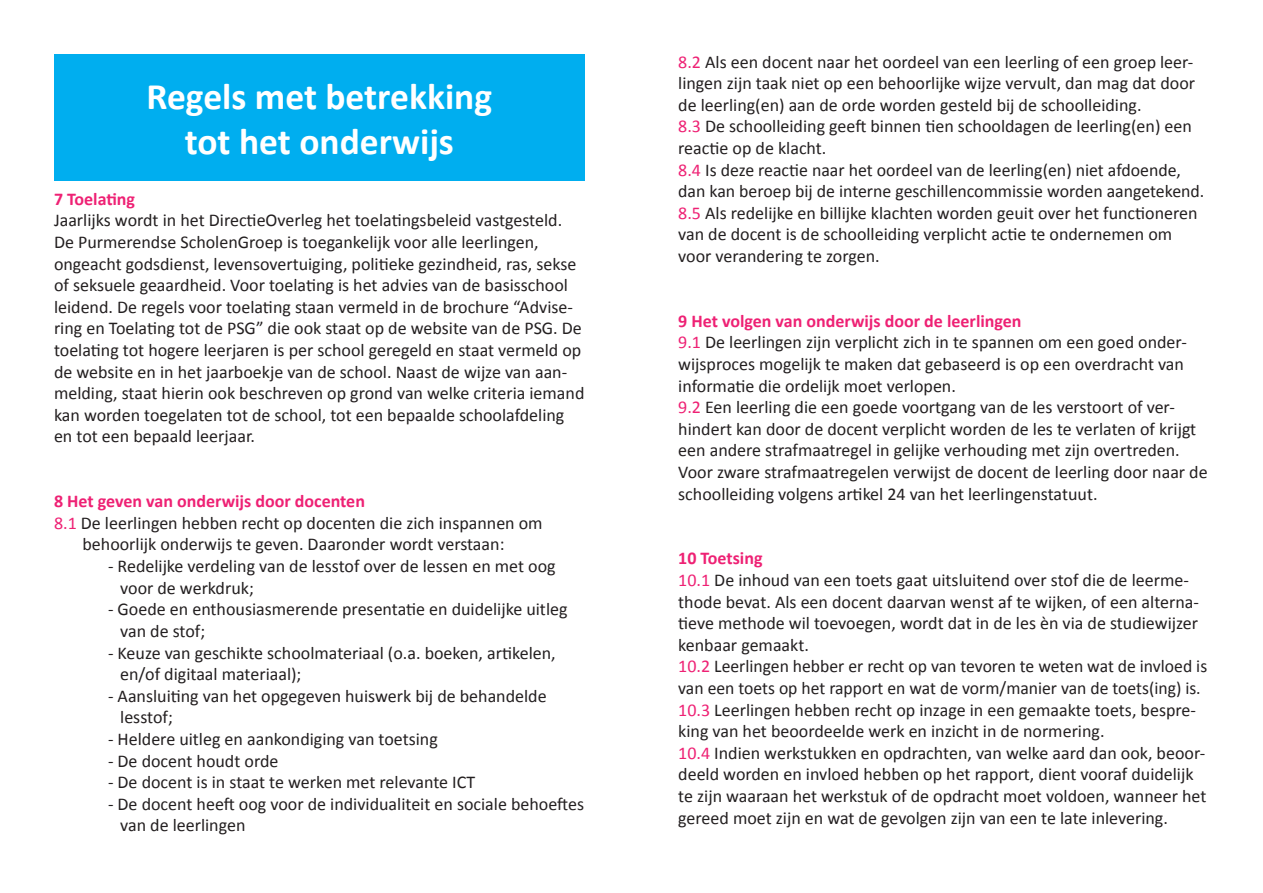
<style>
.page{position:relative;width:1263px;height:893px;background:#fff}
.page>*{position:absolute;margin:0;border:0;box-sizing:border-box;transform-origin:0 0}
.t1{font:700 37.5px "Calibri";color:#fff}
.t2{font:18px/21.6px "Calibri";color:#231f20}
.t3{font:700 18px "Calibri";color:#ee2174}
.s1{color:#ee2174}
</style>
<div class="page">
<div style="left:54px;top:54px;width:531px;height:127px;background:#00aeef"></div>
<p class="t1" style="left:147px;top:70px;width:347px">Regels met betrekking</p>
<p class="t1" style="left:185px;top:115px;width:271px">tot het onderwijs</p>
<p class="t3" style="left:54px;top:186px;width:83px">7 Toelating</p>
<p class="t2" style="left:54px;top:209px;width:532px">Jaarlijks wordt in het DirectieOverleg het toelatingsbeleid vastgesteld.<br>De Purmerendse ScholenGroep is toegankelijk voor alle leerlingen, ongeacht godsdienst, levensovertuiging, politieke gezindheid, ras, sekse of seksuele geaardheid. Voor toelating is het advies van de basisschool leidend. De regels voor toelating staan vermeld in de brochure “Advise&shy;ring en Toelating tot de PSG” die ook staat op de website van de PSG. De toelating tot hogere leerjaren is per school geregeld en staat vermeld op de website en in het jaarboekje van de school. Naast de wijze van aan&shy;melding, staat hierin ook beschreven op grond van welke criteria iemand kan worden toegelaten tot de school, tot een bepaalde schoolafdeling en tot een bepaald leerjaar.</p>
<p class="t3" style="left:54px;top:489px;width:313px">8 Het geven van onderwijs door docenten</p>
<p class="t2" style="left:54px;top:512px;width:490px"><span class="s1">8.1</span> De leerlingen hebben recht op docenten die zich inspannen om</p>
<p class="t2" style="left:82px;top:533px;width:423px">behoorlijk onderwijs te geven. Daaronder wordt verstaan:</p>
<p class="t2" style="left:120px;top:555px;width:437px;text-indent:-12px">- Redelijke verdeling van de lesstof over de lessen en met oog voor de werkdruk;</p>
<p class="t2" style="left:120px;top:598px;width:449px;text-indent:-12px">- Goede en enthousiasmerende presentatie en duidelijke uitleg van de stof;</p>
<p class="t2" style="left:120px;top:641px;width:437px;text-indent:-12px">- Keuze van geschikte schoolmateriaal (o.a. boeken, artikelen, en/of digitaal materiaal);</p>
<p class="t2" style="left:120px;top:684px;width:428px;text-indent:-12px">- Aansluiting van het opgegeven huiswerk bij de behandelde lesstof;</p>
<p class="t2" style="left:108px;top:728px;width:331px">- Heldere uitleg en aankondiging van toetsing</p>
<p class="t2" style="left:108px;top:749px;width:172px">- De docent houdt orde</p>
<p class="t2" style="left:108px;top:771px;width:369px">- De docent is in staat te werken met relevante ICT</p>
<p class="t2" style="left:120px;top:792px;width:465px;text-indent:-12px">- De docent heeft oog voor de individualiteit en sociale behoeftes van de leerlingen</p>
<p class="t2" style="left:678px;top:50px;width:518px;text-align:justify"><span class="s1">8.2</span> Als een docent naar het oordeel van een leerling of een groep leer&shy;lingen zijn taak niet op een behoorlijke wijze vervult, dan mag dat door de leerling(en) aan de orde worden gesteld bij de schoolleiding.</p>
<p class="t2" style="left:678px;top:115px;width:515px"><span class="s1">8.3</span> De schoolleiding geeft binnen tien schooldagen de leerling(en) een reactie op de klacht.</p>
<p class="t2" style="left:678px;top:158px;width:528px"><span class="s1">8.4</span> Is deze reactie naar het oordeel van de leerling(en) niet afdoende, dan kan beroep bij de interne geschillencommissie worden aangetekend.</p>
<p class="t2" style="left:678px;top:201px;width:521px"><span class="s1">8.5</span> Als redelijke en billijke klachten worden geuit over het functioneren van de docent is de schoolleiding verplicht actie te ondernemen om voor verandering te zorgen.</p>
<p class="t3" style="left:678px;top:308px;width:345px">9 Het volgen van onderwijs door de leerlingen</p>
<p class="t2" style="left:678px;top:331px;width:510px"><span class="s1">9.1</span> De leerlingen zijn verplicht zich in te spannen om een goed onder&shy;wijsproces mogelijk te maken dat gebaseerd is op een overdracht van informatie die ordelijk moet verlopen.</p>
<p class="t2" style="left:678px;top:396px;width:531px"><span class="s1">9.2</span> Een leerling die een goede voortgang van de les verstoort of ver&shy;hindert kan door de docent verplicht worden de les te verlaten of krijgt een andere strafmaatregel in gelijke verhouding met zijn overtreden.<br>Voor zware strafmaatregelen verwijst de docent de leerling door naar de schoolleiding volgens artikel 24 van het leerlingenstatuut.</p>
<p class="t3" style="left:678px;top:546px;width:86px">10 Toetsing</p>
<p class="t2" style="left:678px;top:569px;width:522px"><span class="s1">10.1</span> De inhoud van een toets gaat uitsluitend over stof die de leerme&shy;thode bevat. Als een docent daarvan wenst af te wijken, of een alterna&shy;tieve methode wil toevoegen, wordt dat in de les èn via de studiewijzer kenbaar gemaakt.</p>
<p class="t2" style="left:678px;top:655px;width:530px"><span class="s1">10.2</span> Leerlingen hebber er recht op van tevoren te weten wat de invloed is van een toets op het rapport en wat de vorm/manier van de toets(ing) is.</p>
<p class="t2" style="left:678px;top:698px;width:519px"><span class="s1">10.3</span> Leerlingen hebben recht op inzage in een gemaakte toets, bespre&shy;king van het beoordeelde werk en inzicht in de normering.</p>
<p class="t2" style="left:678px;top:741px;width:530px"><span class="s1">10.4</span> Indien werkstukken en opdrachten, van welke aard dan ook, beoor&shy;deeld worden en invloed hebben op het rapport, dient vooraf duidelijk te zijn waaraan het werkstuk of de opdracht moet voldoen, wanneer het gereed moet zijn en wat de gevolgen zijn van een te late inlevering.</p>
</div>
